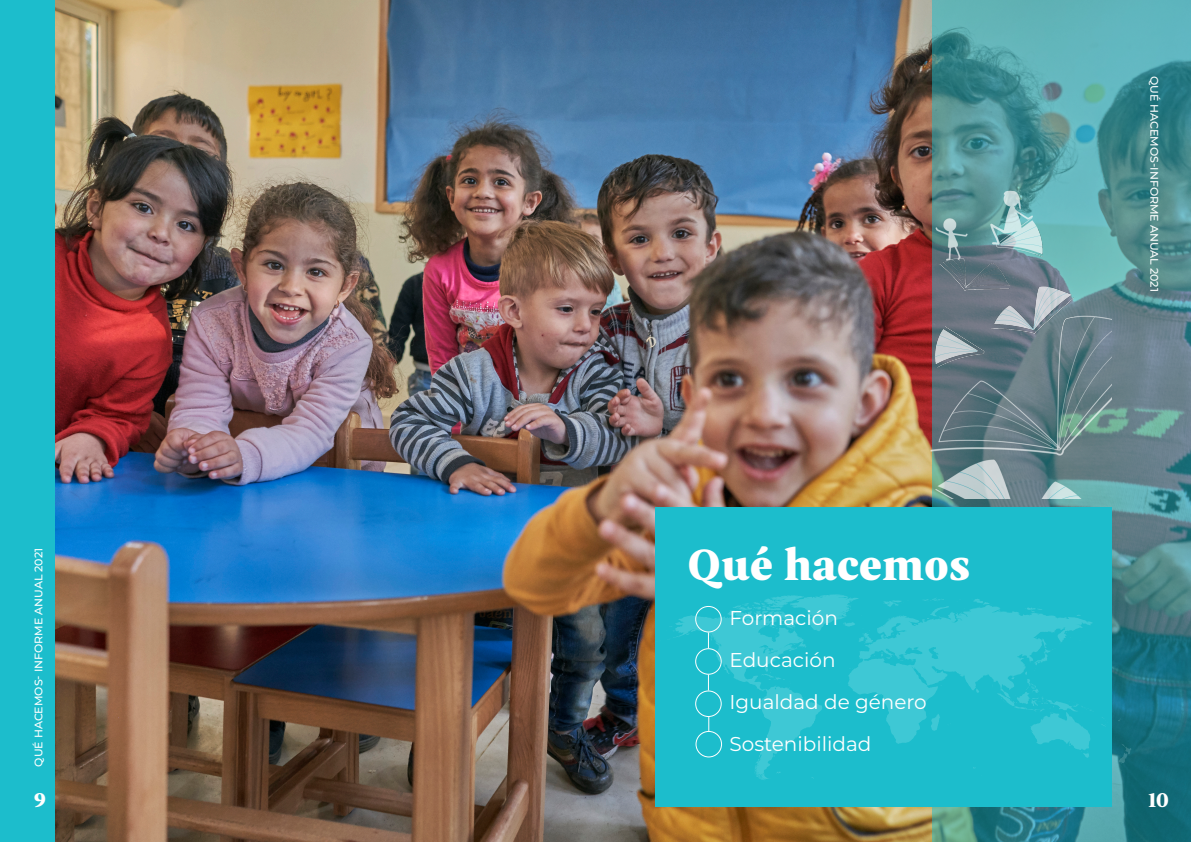
<style>
.page{position:relative;width:1191px;height:842px;background:#fff}
.page>*{position:absolute;margin:0;border:0;box-sizing:border-box;transform-origin:0 0}
.t1{font:900 44px "Indivisa Text Serif";color:#fff}
.t2{font:20px "Montserrat";color:#fff}
.Stile_di_paragrafo_1{font:900 20px "Indivisa Text Serif";color:#fff}
.Content{font:500 11px "Montserrat";color:#fff}
</style>
<div class="page">
<img style="left:55px;top:0;width:876px;height:842px">
<div style="left:0;top:0;width:55px;height:842px;background:#1cbdcc"></div>
<svg style="left:931px;top:0;width:260px;height:842px;background:#4b8e94"></svg>
<div style="left:655px;top:507px;width:456px;height:300px;background:#1cbdcc"></div>
<svg style="left:670px;top:594px;width:461px;height:192px"></svg>
<img style="left:874px;top:163px;width:237px;height:336px">
<p class="Content" style="left:31px;top:767px;width:220px;rotate:-90deg">QUÉ HACEMOS- INFORME ANUAL 2021</p>
<p class="Stile_di_paragrafo_1" style="left:34px;top:783px;width:13px">9</p>
<p class="t1" style="left:687px;top:527px;width:284px">Qué hacemos</p>
<p class="t2" style="left:729px;top:604px;width:110px">Formación</p>
<p class="t2" style="left:729px;top:646px;width:108px">Educación</p>
<p class="t2" style="left:729px;top:688px;width:199px">Igualdad de género</p>
<p class="t2" style="left:729px;top:730px;width:144px">Sostenibilidad</p>
<p class="Content" style="left:1162px;top:76px;width:217px;rotate:90deg">QUÉ HACEMOS-INFORME ANUAL 2021</p>
<p class="Stile_di_paragrafo_1" style="left:1148px;top:783px;width:22px">10</p>
</div>
